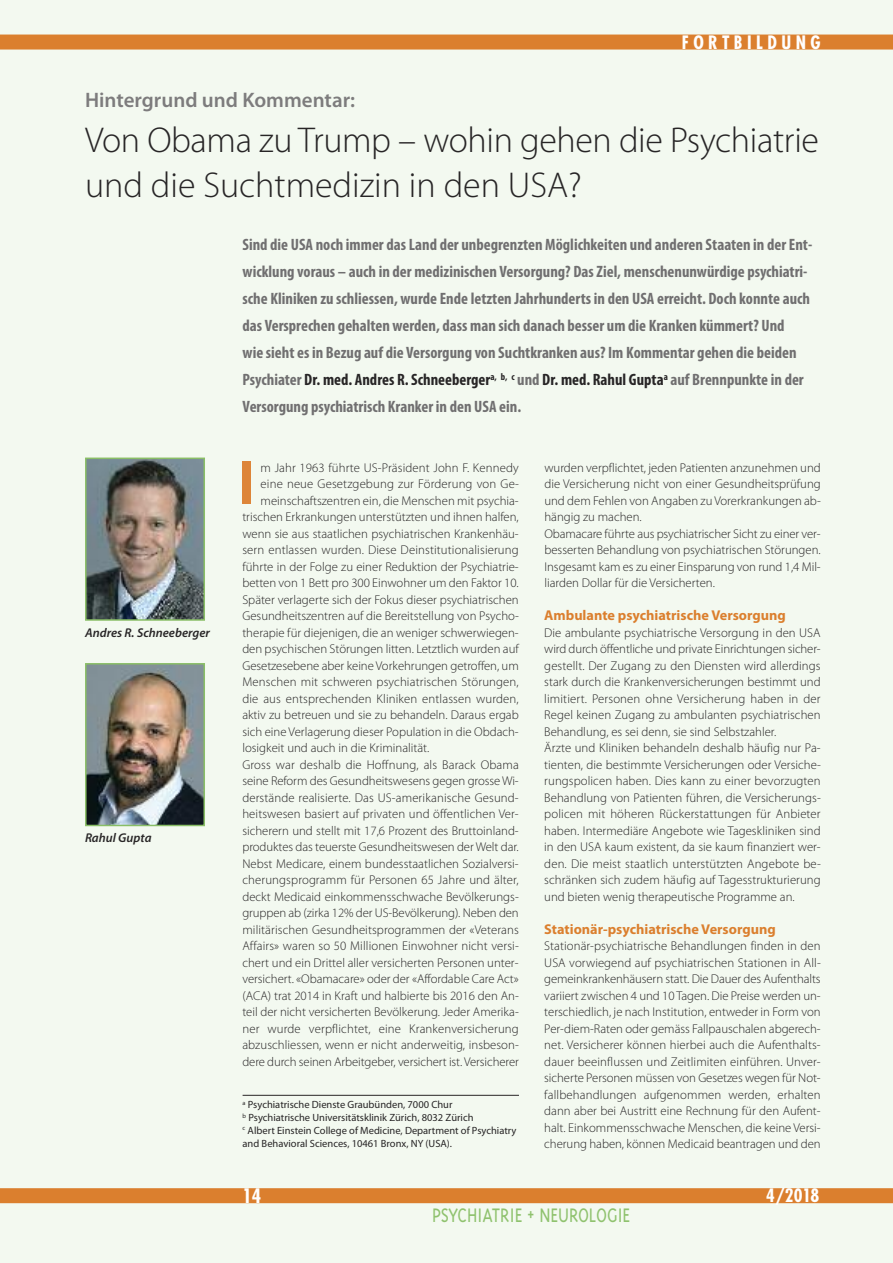
<style>
.page{position:relative;width:893px;height:1263px;background:#f3f9f0}
.page>*{position:absolute;margin:0;border:0;box-sizing:border-box;transform-origin:0 0}
.t1{font:700 condensed 57px "Futura";color:#dd8539}
.t2{font:300 36px/45px "Myriad Pro";letter-spacing:-.01em;color:#272526}
.t3{font:300 22.5px "Triplex";color:#8fc26e;scale:.88 1}
.t4{font:600 21px "Myriad Pro";color:#7d7c7d}
.t5{font:700 condensed 19.5px "Futura";color:#fff}
.t6{font:700 condensed 18px "Futura";letter-spacing:.25em;color:#fff}
.t7{font:700 condensed 16.5px/27px "Myriad Pro";color:#706f70}
.t8{font:700 14.25px "Myriad Pro";color:#db7f2e}
.t9{font:300 12.75px/16.5px "Myriad Pro";color:#272526}
.t10{font:italic 600 12.75px "Myriad Pro";color:#272526}
.t11{font:10.5px/12.8px "Myriad Pro";color:#272526}
.s1{color:#272526}
</style>
<div class="page">
<div style="left:0;top:35px;width:893px;height:15px;background:#db7f2e"></div>
<div style="left:0;top:1188px;width:893px;height:15px;background:#db7f2e"></div>
<img style="left:88px;top:461px;width:114px;height:157px">
<div style="left:85px;top:458px;width:120px;height:163px;border:2px solid #89be66"></div>
<img style="left:88px;top:666px;width:114px;height:157px">
<div style="left:85px;top:663px;width:120px;height:163px;border:2px solid #89be66"></div>
<hr style="left:243px;top:1095px;width:276px;height:1px;background:#272526">
<h3 class="t6" style="left:682px;top:34px;width:140px">FORTBILDUNG</h3>
<h3 class="t4" style="left:85px;top:92px;width:272px">Hintergrund und Kommentar:</h3>
<h2 class="t2" style="left:85px;top:120px;width:735px">Von Obama zu Trump – wohin gehen die Psychiatrie und die Suchtmedizin in den USA?</h2>
<p class="t10" style="left:85px;top:628px;width:126px">Andres R. Schneeberger</p>
<p class="t10" style="left:85px;top:833px;width:68px">Rahul Gupta</p>
<p class="t7" style="left:243px;top:232px;width:571px">Sind die USA noch immer das Land der unbegrenzten Möglichkeiten und anderen Staaten in der Ent&shy;wicklung voraus – auch in der medizinischen Versorgung? Das Ziel, menschenunwürdige psychiatri&shy;sche Kliniken zu schliessen, wurde Ende letzten Jahrhunderts in den USA erreicht. Doch konnte auch das Versprechen gehalten werden, dass man sich danach besser um die Kranken kümmert? Und<br>wie sieht es in Bezug auf die Versorgung von Suchtkranken aus? Im Kommentar gehen die beiden Psychiater <span class="s1">Dr. med. Andres R. Schneeberger</span><sup>a,</sup> <sup>b,</sup> <sup>c</sup> und <span class="s1">Dr. med. Rahul Gupta</span><sup>a</sup> auf Brennpunkte in der Versorgung psychiatrisch Kranker in den USA ein.</p>
<h1 class="t1" style="left:239px;top:458px;width:16px">I</h1>
<p class="t9" style="left:261px;top:460px;width:260px">m Jahr 1963 führte US-Präsident John F. Kennedy</p>
<p class="t9" style="left:261px;top:476px;width:260px">eine neue Gesetzgebung zur Förderung von Ge-</p>
<p class="t9" style="left:261px;top:493px;width:260px">meinschaftszentren ein, die Menschen mit psychia-</p>
<p class="t9" style="left:242px;top:509px;width:278px">trischen Erkrankungen unterstützten und ihnen halfen,</p>
<p class="t9" style="left:242px;top:526px;width:278px">wenn sie aus staatlichen psychiatrischen Krankenhäu-</p>
<p class="t9" style="left:242px;top:542px;width:278px">sern entlassen wurden. Diese Deinstitutionalisierung</p>
<p class="t9" style="left:242px;top:559px;width:278px">führte in der Folge zu einer Reduktion der Psychiatrie-</p>
<p class="t9" style="left:242px;top:575px;width:278px">betten von 1 Bett pro 300 Einwohner um den Faktor 10.</p>
<p class="t9" style="left:242px;top:592px;width:278px">Später verlagerte sich der Fokus dieser psychiatrischen</p>
<p class="t9" style="left:242px;top:608px;width:278px">Gesundheitszentren auf die Bereitstellung von Psycho-</p>
<p class="t9" style="left:242px;top:625px;width:278px">therapie für diejenigen, die an weniger schwerwiegen-</p>
<p class="t9" style="left:242px;top:641px;width:278px">den psychischen Störungen litten. Letztlich wurden auf</p>
<p class="t9" style="left:242px;top:658px;width:278px">Gesetzesebene aber keine Vorkehrungen getroffen, um</p>
<p class="t9" style="left:242px;top:675px;width:278px">Menschen mit schweren psychiatrischen Störungen,</p>
<p class="t9" style="left:242px;top:691px;width:278px">die aus entsprechenden Kliniken entlassen wurden,</p>
<p class="t9" style="left:242px;top:707px;width:278px">aktiv zu betreuen und sie zu behandeln. Daraus ergab</p>
<p class="t9" style="left:242px;top:724px;width:278px">sich eine Verlagerung dieser Population in die Obdach-</p>
<p class="t9" style="left:242px;top:741px;width:189px">losigkeit und auch in die Kriminalität.</p>
<p class="t9" style="left:242px;top:757px;width:278px">Gross war deshalb die Hoffnung, als Barack Obama</p>
<p class="t9" style="left:242px;top:774px;width:278px">seine Reform des Gesundheitswesens gegen grosse Wi-</p>
<p class="t9" style="left:242px;top:790px;width:278px">derstände realisierte. Das US-amerikanische Gesund-</p>
<p class="t9" style="left:242px;top:807px;width:278px">heitswesen basiert auf privaten und öffentlichen Ver-</p>
<p class="t9" style="left:242px;top:823px;width:278px">sicherern und stellt mit 17,6 Prozent des Bruttoinland-</p>
<p class="t9" style="left:242px;top:840px;width:278px">produktes das teuerste Gesundheitswesen der Welt dar.</p>
<p class="t9" style="left:242px;top:856px;width:278px">Nebst Medicare, einem bundesstaatlichen Sozialversi-</p>
<p class="t9" style="left:242px;top:873px;width:278px">cherungsprogramm für Personen 65 Jahre und älter,</p>
<p class="t9" style="left:242px;top:889px;width:278px">deckt Medicaid einkommensschwache Bevölkerungs-</p>
<p class="t9" style="left:242px;top:905px;width:278px">gruppen ab (zirka 12% der US-Bevölkerung). Neben den</p>
<p class="t9" style="left:242px;top:922px;width:278px">militärischen Gesundheitsprogrammen der «Veterans</p>
<p class="t9" style="left:242px;top:938px;width:278px">Affairs» waren so 50 Millionen Einwohner nicht versi-</p>
<p class="t9" style="left:242px;top:955px;width:278px">chert und ein Drittel aller versicherten Personen unter-</p>
<p class="t9" style="left:242px;top:971px;width:278px">versichert. «Obamacare» oder der «Affordable Care Act»</p>
<p class="t9" style="left:242px;top:988px;width:278px">(ACA) trat 2014 in Kraft und halbierte bis 2016 den An-</p>
<p class="t9" style="left:242px;top:1004px;width:278px">teil der nicht versicherten Bevölkerung. Jeder Amerika-</p>
<p class="t9" style="left:242px;top:1021px;width:278px">ner wurde verpflichtet, eine Krankenversicherung</p>
<p class="t9" style="left:242px;top:1037px;width:278px">abzuschliessen, wenn er nicht anderweitig, insbeson-</p>
<p class="t9" style="left:242px;top:1054px;width:278px">dere durch seinen Arbeitgeber, versichert ist. Versicherer</p>
<p class="t11" style="left:243px;top:1099px;width:275px"><sup>a</sup> Psychiatrische Dienste Graubünden, 7000 Chur<br><sup>b</sup> Psychiatrische Universitätsklinik Zürich, 8032 Zürich<br><sup>c</sup> Albert Einstein College of Medicine, Department of Psychiatry and Behavioral Sciences, 10461 Bronx, NY (USA).</p>
<p class="t9" style="left:544px;top:460px;width:278px">wurden verpflichtet, jeden Patienten anzunehmen und die Versicherung nicht von einer Gesundheitsprüfung und dem Fehlen von Angaben zu Vorerkrankungen ab&shy;hängig zu machen.<br>Obamacare führte aus psychiatrischer Sicht zu einer ver&shy;besserten Behandlung von psychiatrischen Störungen.<br>Insgesamt kam es zu einer Einsparung von rund 1,4 Mil&shy;liarden Dollar für die Versicherten.</p>
<p class="t8" style="left:544px;top:610px;width:243px">Ambulante psychiatrische Versorgung</p>
<p class="t9" style="left:544px;top:625px;width:278px">Die ambulante psychiatrische Versorgung in den USA wird durch öffentliche und private Einrichtungen sicher&shy;gestellt. Der Zugang zu den Diensten wird allerdings stark durch die Krankenversicherungen bestimmt und limitiert. Personen ohne Versicherung haben in der Regel keinen Zugang zu ambulanten psychiatrischen Behandlung, es sei denn, sie sind Selbstzahler.<br>Ärzte und Kliniken behandeln deshalb häufig nur Pa&shy;tienten, die bestimmte Versicherungen oder Versiche&shy;rungspolicen haben. Dies kann zu einer bevorzugten Behandlung von Patienten führen, die Versicherungs&shy;policen mit höheren Rückerstattungen für Anbieter haben. Intermediäre Angebote wie Tageskliniken sind in den USA kaum existent, da sie kaum finanziert wer&shy;den. Die meist staatlich unterstützten Angebote be&shy;schränken sich zudem häufig auf Tagesstrukturierung und bieten wenig therapeutische Programme an.</p>
<p class="t8" style="left:544px;top:923px;width:233px">Stationär-psychiatrische Versorgung</p>
<p class="t9" style="left:544px;top:938px;width:278px;text-align:justify">Stationär-psychiatrische Behandlungen finden in den USA vorwiegend auf psychiatrischen Stationen in All&shy;gemeinkrankenhäusern statt. Die Dauer des Aufenthalts variiert zwischen 4 und 10 Tagen. Die Preise werden un&shy;terschiedlich, je nach Institution, entweder in Form von Per-diem-Raten oder gemäss Fallpauschalen abgerech&shy;net. Versicherer können hierbei auch die Aufenthalts&shy;dauer beeinflussen und Zeitlimiten einführen. Unver&shy;sicherte Personen müssen von Gesetzes wegen für Not&shy;fallbehandlungen aufgenommen werden, erhalten dann aber bei Austritt eine Rechnung für den Aufent&shy;halt. Einkommensschwache Menschen, die keine Versi&shy;cherung haben, können Medicaid beantragen und den</p>
<h3 class="t5" style="left:242px;top:1187px;width:21px">14</h3>
<h3 class="t6" style="left:766px;top:1188px;width:55px">4/2018</h3>
<h3 class="t3" style="left:432px;top:1201px;width:227px">PSYCHIATRIE + NEUROLOGIE</h3>
</div>
